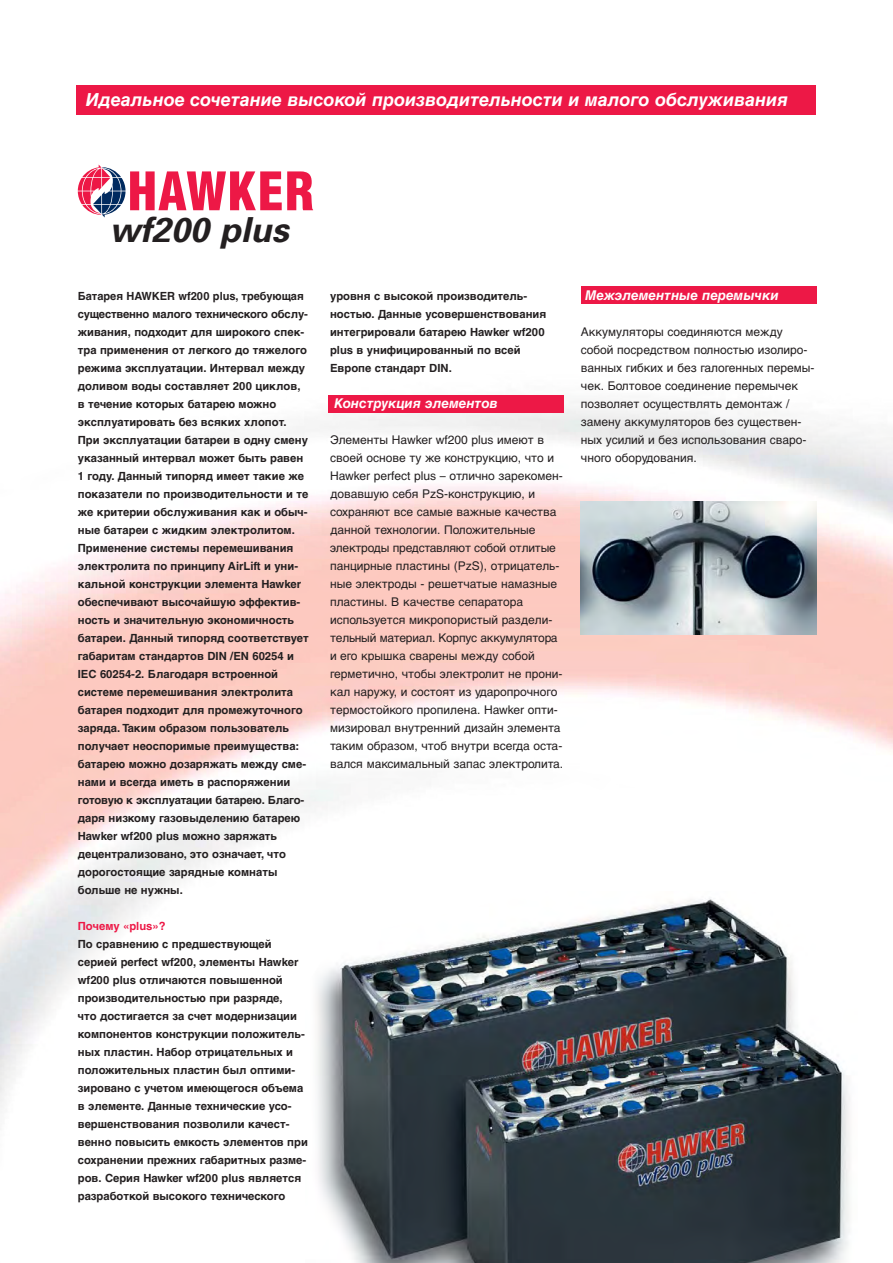
<style>
.page{position:relative;width:893px;height:1263px;background:#fff}
.page>*{position:absolute;margin:0;border:0;box-sizing:border-box;transform-origin:0 0}
.t1{font:italic 700 34.5px "Univers";color:#231f20}
.t2{font:18px "Helvetica Cyr Bold Inclined";color:#fff}
.t3{font:13.5px "Helvetica Cyr Bold Inclined";color:#fff}
.t4{font:12px/18px "Helvetica Cyr Upright";color:#231f20}
.t5{font:700 11.25px/18px "Helvetica Cyr";color:#231f20}
.t6{font:700 11.25px "Helvetica Cyr";color:#ed1846}
</style>
<div class="page">
<img style="left:0;top:395px;width:892px;height:713px">
<div style="left:76px;top:85px;width:740px;height:30px;background:#ed1846"></div>
<svg style="left:78px;top:165px;width:235px;height:53px"></svg>
<img style="left:305px;top:892px;width:562px;height:371px">
<div style="left:329px;top:396px;width:235px;height:17px;background:#ed1846"></div>
<div style="left:581px;top:286px;width:236px;height:17px;background:#ed1846"></div>
<img style="left:581px;top:502px;width:235px;height:132px">
<h2 class="t2" style="left:86px;top:93px;width:703px">Идеальное сочетание высокой производительности и малого обслуживания</h2>
<h1 class="t1" style="left:109px;top:217px;width:187px">wf200 plus</h1>
<p class="t5" style="left:78px;top:288px;width:232px">Батарея HAWKER wf200 plus, требующая существенно малого технического обслу&shy;живания, подходит для широкого спек - тра применения от легкого до тя же лого режима эксплуатации. Интервал между доливом воды составляет 200 ци клов, в течение которых батарею можно эксплуатировать без всяких хлопот.<br>При эксплуатации батареи в одну смену указанный интервал может быть равен 1 году. Данный типоряд имеет такие же показатели по производительности и те же критерии обслуживания как и обыч - ные батареи с жидким электролитом.<br>Применение системы перемешивания электролита по принципу AirLift и уни - кальной конструкции элемента Hawker обеспечивают высочайшую эффек тив - ность и значительную экономичность батареи. Данный типоряд соответствует габаритам стандартов DIN /EN 60254 и IEC 60254-2. Благодаря встроенной системе перемешивания электролита батарея подходит для промежуточного заряда. Таким образом пользователь получает неоспоримые преимущества: батарею можно дозаряжать между сме - нами и всегда иметь в распоря жении готовую к эксплуатации бата рею. Бла го - даря низкому газовыделе нию батарею Hawker wf200 plus можно заряжать децентрализовано, это озна чает, что дорогостоящие зарядные комнаты больше не нужны.</p>
<p class="t6" style="left:78px;top:922px;width:89px">Почему «plus»?</p>
<p class="t5" style="left:78px;top:936px;width:232px">По сравнению с предшествующей серией perfect wf200, элементы Hawker wf200 plus отличаются повышенной производительностью при разряде,<br>что достигается за счет модернизации компонентов конструкции положи тель - ных пластин. Набор отрицательных и положительных пластин был оптими - зировано с учетом имеющегося объема в элементе. Данные технические усо - вершенствования позволили качест - венно повысить емкость элементов при сохранении прежних габаритных раз ме - ров. Серия Hawker wf200 plus является разработкой высокого технического</p>
<p class="t5" style="left:330px;top:288px;width:218px">уровня с высокой производи тель - ностью. Данные усовершенствования интегрировали батарею Hawker wf200 plus в унифицированный по всей<br>Европе стандарт DIN.</p>
<p class="t3" style="left:334px;top:398px;width:165px">Конструкция элементов</p>
<p class="t4" style="left:330px;top:432px;width:235px">Элементы Hawker wf200 plus имеют в своей основе ту же конструкцию, что и Hawker perfect plus – отлично зарекомен - довавшую себя PzS-конструкцию, и сохраняют все самые важные качества данной технологии. Положительные электроды представляют собой от литые панцирные пластины (PzS), отрицатель - ные электроды - решетчатые намаз ные пластины. В качестве сепаратора используется микропористый раздели - тельный материал. Корпус аккумулятора и его крышка сварены между собой герметично, чтобы электролит не прони - кал наружу, и состоят из ударопрочного термостойкого пропилена. Hawker опти - мизировал внутренний дизайн элемента таким образом, чтоб внутри всегда оста - вался максимальный запас электролита.</p>
<p class="t3" style="left:585px;top:290px;width:195px">Межэлементные перемычки</p>
<p class="t4" style="left:581px;top:324px;width:235px">Аккумуляторы соединяются между<br>со бой посредством полностью изолиро - ван ных гибких и без галогенных пере мы - чек. Болтовое соединение перемычек позволяет осуществлять демонтаж / замену аккумуляторов без существен - ных усилий и без использования сва ро - чного оборудования.</p>
</div>
